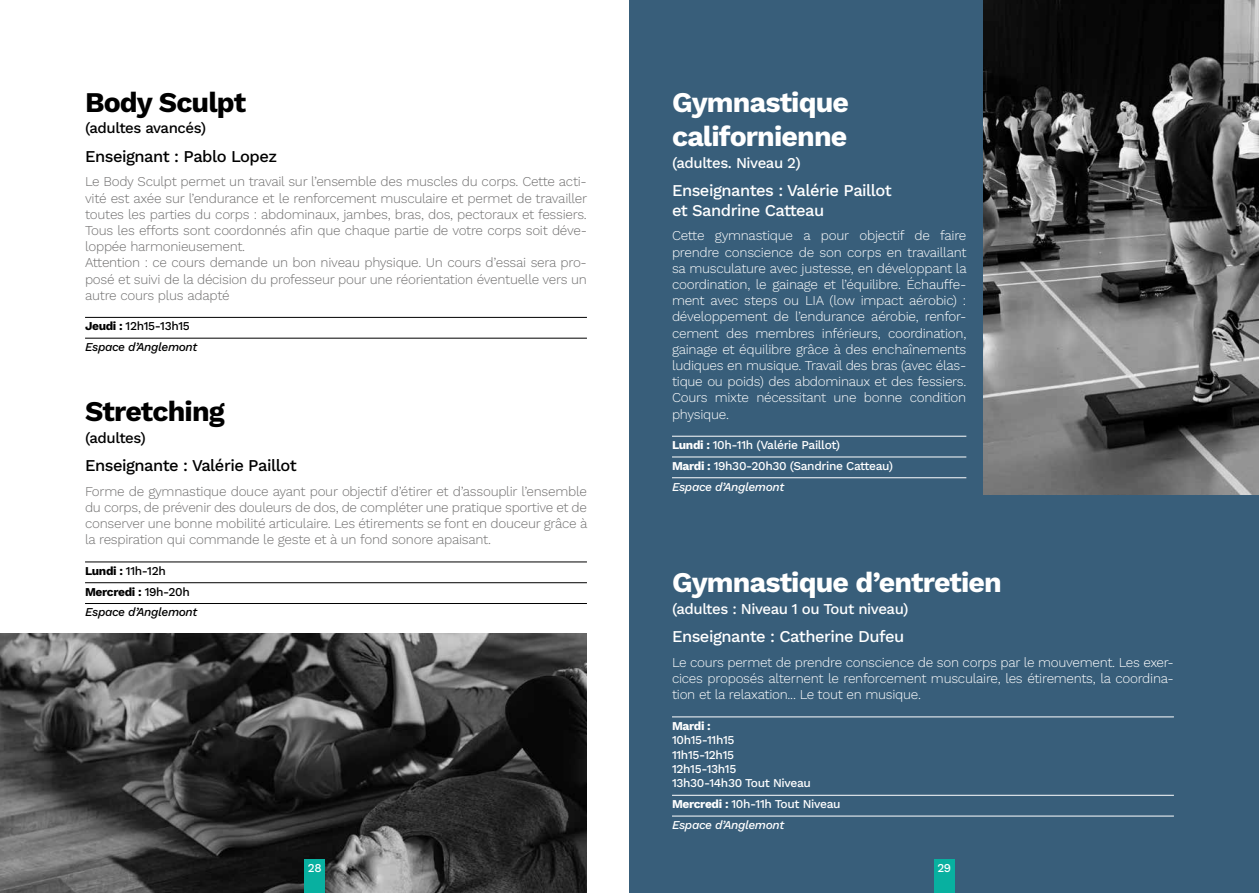
<style>
.page{position:relative;width:1259px;height:893px;background:#fff}
.page>*{position:absolute;margin:0;border:0;box-sizing:border-box;transform-origin:0 0}
.t1{font:700 28.5px/34.2px "Work Sans";letter-spacing:-.03em;color:#fff}
.t2{font:700 28.5px "Work Sans";letter-spacing:-.03em;color:#000}
.t3{font:500 16.5px/19.8px "Work Sans";letter-spacing:-.03em;color:#fff}
.t4{font:500 16.5px "Work Sans";letter-spacing:-.03em;color:#000}
.t5{font:500 15px "Work Sans";letter-spacing:-.03em;color:#fff}
.t6{font:500 15px "Work Sans";letter-spacing:-.03em;color:#000}
.t7{font:300 13.5px/16.2px "Work Sans";letter-spacing:-.02em;color:#706f6f}
.t8{font:300 13.5px/16.2px "Work Sans";letter-spacing:-.02em;color:#fff;text-align:justify}
.t9{font:500 12px/14.4px "Work Sans";letter-spacing:-.03em;color:#fff}
.t10{font:italic 500 12px/20.9px "Work Sans";letter-spacing:-.03em;color:#000}
.t11{font:700 12px "Work Sans";letter-spacing:-.03em;color:#fff}
.s1{font-weight:700;font-style:normal}
.s2{font-style:normal}
.s3{font-weight:700}
.s4{font-style:italic}
</style>
<div class="page">
<div style="left:629px;top:0;width:630px;height:893px;background:#385e7a"></div>
<hr style="left:85px;top:317px;width:502px;height:1px;background:#000">
<hr style="left:85px;top:338px;width:502px;height:1px;background:#000">
<hr style="left:85px;top:562px;width:502px;height:1px;background:#000">
<hr style="left:85px;top:582px;width:502px;height:1px;background:#000">
<hr style="left:85px;top:603px;width:502px;height:1px;background:#000">
<hr style="left:672px;top:436px;width:294px;height:1px;background:#fff">
<hr style="left:672px;top:457px;width:294px;height:1px;background:#fff">
<hr style="left:672px;top:477px;width:294px;height:1px;background:#fff">
<hr style="left:672px;top:717px;width:502px;height:1px;background:#fff">
<hr style="left:672px;top:795px;width:502px;height:1px;background:#fff">
<hr style="left:672px;top:816px;width:502px;height:1px;background:#fff">
<img style="left:983px;top:0;width:276px;height:494px">
<img style="left:0;top:634px;width:587px;height:259px">
<div style="left:304px;top:860px;width:21px;height:33px;background:#08b0a0"></div>
<div style="left:934px;top:860px;width:20px;height:33px;background:#08b0a0"></div>
<h1 class="t2" style="left:85px;top:80px;width:163px">Body Sculpt</h1>
<p class="t6" style="left:85px;top:117px;width:123px">(adultes avancés)</p>
<p class="t4" style="left:85px;top:143px;width:194px">Enseignant : Pablo Lopez</p>
<p class="t7" style="left:85px;top:173px;width:504px">Le Body Sculpt permet un travail sur l’ensemble des muscles du corps. Cette acti&shy;vité est axée sur l’endurance et le renforcement musculaire et permet de travailler toutes les parties du corps : abdominaux, jambes, bras, dos, pectoraux et fessiers.<br>Tous les efforts sont coordonnés afin que chaque partie de votre corps soit déve&shy;loppée harmonieusement.<br>Attention : ce cours demande un bon niveau physique. Un cours d’essai sera pro&shy;posé et suivi de la décision du professeur pour une réorientation éventuelle vers un autre cours plus adapté</p>
<p class="t10" style="left:85px;top:315px;width:114px"><span class="s1">Jeudi :</span> <span class="s2">12h15-13h15<br></span>Espace d’Anglemont</p>
<h1 class="t2" style="left:85px;top:390px;width:141px">Stretching</h1>
<p class="t6" style="left:85px;top:426px;width:62px">(adultes)</p>
<p class="t4" style="left:85px;top:453px;width:213px">Enseignante : Valérie Paillot</p>
<p class="t7" style="left:85px;top:482px;width:504px;text-align:justify">Forme de gymnastique douce ayant pour objectif d’étirer et d’assouplir l’ensemble du corps, de prévenir des douleurs de dos, de compléter une pratique sportive et de conserver une bonne mobilité articulaire. Les étirements se font en douceur grâce à la respiration qui commande le geste et à un fond sonore apaisant.</p>
<p class="t10" style="left:85px;top:560px;width:114px"><span class="s1">Lundi :</span> <span class="s2">11h-12h<br></span><span class="s1">Mercredi :</span> <span class="s2">19h-20h<br></span>Espace d’Anglemont</p>
<h1 class="t1" style="left:672px;top:84px;width:178px">Gymnastique californienne</h1>
<p class="t5" style="left:672px;top:151px;width:130px">(adultes. Niveau 2)</p>
<p class="t3" style="left:672px;top:180px;width:221px">Enseignantes : Valérie Paillot et Sandrine Catteau</p>
<p class="t8" style="left:672px;top:227px;width:296px">Cette gymnastique a pour objectif de faire prendre conscience de son corps en travaillant sa musculature avec justesse, en développant la coordination, le gainage et l’équilibre. Échauffe&shy;ment avec steps ou LIA (low impact aérobic) : développement de l’endurance aérobie, renfor&shy;cement des membres inférieurs, coordination, gainage et équilibre grâce à des enchaînements ludiques en musique. Travail des bras (avec élas&shy;tique ou poids) des abdominaux et des fessiers.<br>Cours mixte nécessitant une bonne condition physique.</p>
<p class="t9" style="left:672px;top:434px;width:223px;line-height:20.9px"><span class="s3">Lundi :</span> 10h-11h (Valérie Paillot)<br><span class="s3">Mardi :</span> 19h30-20h30 (Sandrine Catteau)<br><span class="s4">Espace d’Anglemont</span></p>
<h1 class="t1" style="left:672px;top:564px;width:331px">Gymnastique d’entretien</h1>
<p class="t5" style="left:672px;top:597px;width:238px">(adultes : Niveau 1 ou Tout niveau)</p>
<p class="t3" style="left:672px;top:626px;width:234px">Enseignante : Catherine Dufeu</p>
<p class="t8" style="left:672px;top:654px;width:503px">Le cours permet de prendre conscience de son corps par le mouvement. Les exer&shy;cices proposés alternent le renforcement musculaire, les étirements, la coordina&shy;tion et la relaxation... Le tout en musique.</p>
<p class="t11" style="left:672px;top:717px;width:40px">Mardi :</p>
<p class="t9" style="left:672px;top:732px;width:140px">10h15-11h15<br>11h15-12h15<br>12h15-13h15<br>13h30-14h30 Tout Niveau</p>
<p class="t9" style="left:672px;top:793px;width:170px;line-height:20.7px"><span class="s3">Mercredi :</span> 10h-11h Tout Niveau<br><span class="s4">Espace d’Anglemont</span></p>
<p class="t9" style="left:308px;top:860px;width:15px">28</p>
<p class="t9" style="left:937px;top:860px;width:15px">29</p>
</div>
